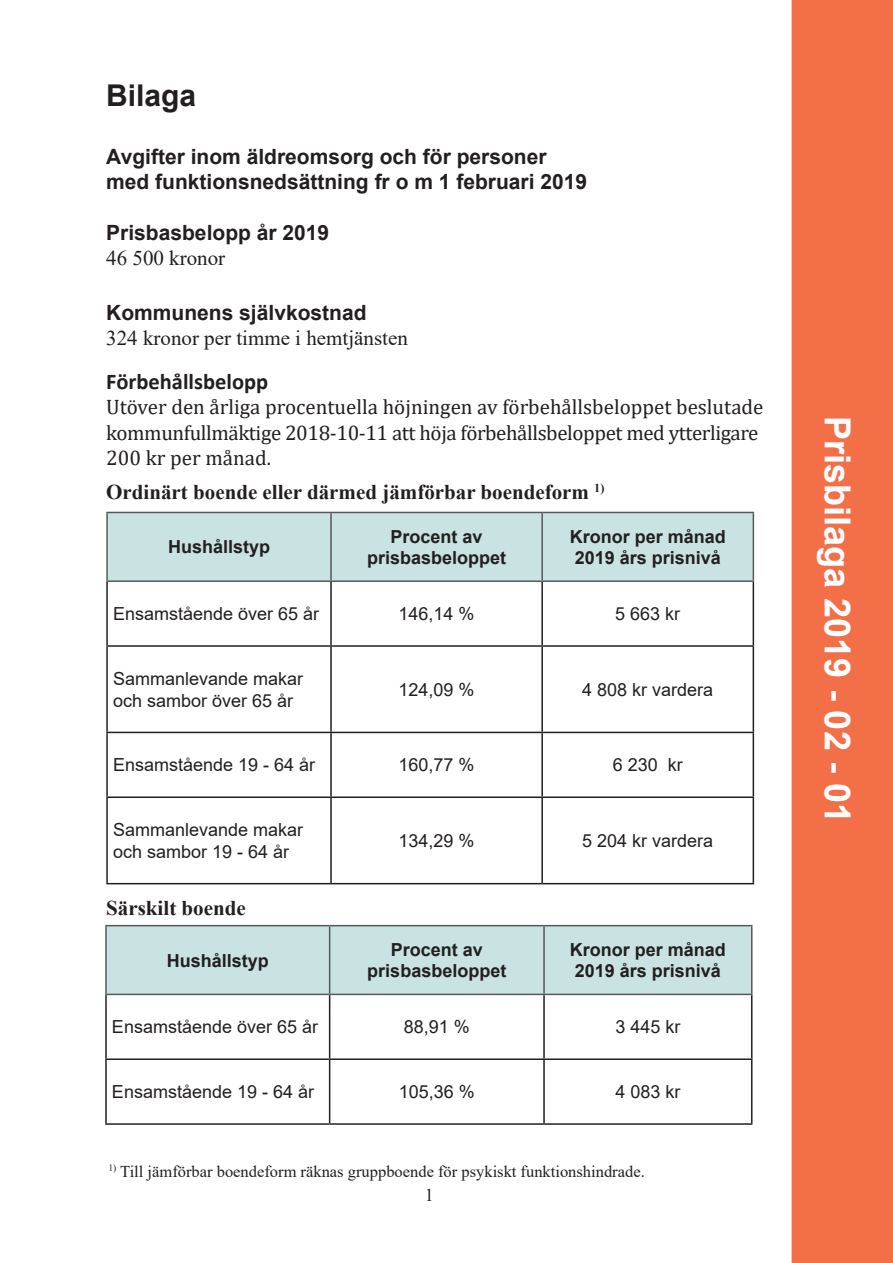
<style>
.page{position:relative;width:893px;height:1263px;background:#fff}
.page>*{position:absolute;margin:0;border:0;box-sizing:border-box;transform-origin:0 0}
.t1{font:700 36px "Arial";color:#fff}
.t2{font:700 30px "Arial";color:#231f20}
.t3{font:700 22.5px "Calibri";color:#231f20}
.t4{font:21px/25.2px "Cambria";letter-spacing:-.01em;color:#231f20}
.t5{font:700 21px/25.2px "Arial";color:#231f20}
.t6{font:700 21px "Times New Roman";color:#231f20}
.t7{font:21px "Times New Roman";color:#231f20}
.t8{font:18px/21.6px "Arial";color:#231f20}
.t9{font:700 18px/21.6px "Arial";color:#231f20;text-align:center}
.t10{font:18px "Times New Roman";color:#231f20}
.t11{font:16.5px "Times New Roman";color:#231f20}
</style>
<div class="page">
<div style="left:792px;top:0;width:101px;height:1263px;background:#f36f47"></div>
<div style="left:108px;top:513px;width:645px;height:67px;background:#c9e3e2"></div>
<hr style="left:106px;top:582px;width:2px;height:63px;background:#231f20">
<hr style="left:330px;top:582px;width:2px;height:63px;background:#231f20">
<hr style="left:541px;top:582px;width:2px;height:63px;background:#231f20">
<hr style="left:753px;top:582px;width:1px;height:63px;background:#231f20">
<hr style="left:106px;top:645px;width:225px;height:2px;background:#231f20">
<hr style="left:106px;top:647px;width:2px;height:85px;background:#231f20">
<hr style="left:331px;top:645px;width:211px;height:2px;background:#231f20">
<hr style="left:330px;top:647px;width:2px;height:85px;background:#231f20">
<hr style="left:542px;top:645px;width:212px;height:2px;background:#231f20">
<hr style="left:541px;top:647px;width:2px;height:85px;background:#231f20">
<hr style="left:753px;top:647px;width:1px;height:85px;background:#231f20">
<hr style="left:106px;top:732px;width:225px;height:1px;background:#231f20">
<hr style="left:106px;top:733px;width:2px;height:63px;background:#231f20">
<hr style="left:331px;top:732px;width:211px;height:1px;background:#231f20">
<hr style="left:330px;top:733px;width:2px;height:63px;background:#231f20">
<hr style="left:542px;top:732px;width:212px;height:1px;background:#231f20">
<hr style="left:541px;top:733px;width:2px;height:63px;background:#231f20">
<hr style="left:753px;top:733px;width:1px;height:63px;background:#231f20">
<hr style="left:106px;top:796px;width:225px;height:2px;background:#231f20">
<hr style="left:106px;top:798px;width:2px;height:85px;background:#231f20">
<hr style="left:331px;top:796px;width:211px;height:2px;background:#231f20">
<hr style="left:330px;top:798px;width:2px;height:85px;background:#231f20">
<hr style="left:542px;top:796px;width:212px;height:2px;background:#231f20">
<hr style="left:541px;top:798px;width:2px;height:85px;background:#231f20">
<hr style="left:753px;top:798px;width:1px;height:85px;background:#231f20">
<hr style="left:106px;top:883px;width:225px;height:1px;background:#231f20">
<hr style="left:331px;top:883px;width:211px;height:1px;background:#231f20">
<hr style="left:542px;top:883px;width:212px;height:1px;background:#231f20">
<hr style="left:106px;top:512px;width:225px;height:1px;background:#57585a">
<hr style="left:106px;top:513px;width:2px;height:67px;background:#57585a">
<hr style="left:331px;top:512px;width:211px;height:1px;background:#57585a">
<hr style="left:330px;top:513px;width:2px;height:67px;background:#57585a">
<hr style="left:542px;top:512px;width:212px;height:1px;background:#57585a">
<hr style="left:541px;top:513px;width:2px;height:67px;background:#57585a">
<hr style="left:753px;top:513px;width:1px;height:67px;background:#57585a">
<hr style="left:106px;top:580px;width:225px;height:2px;background:#57585a">
<hr style="left:331px;top:580px;width:211px;height:2px;background:#57585a">
<hr style="left:542px;top:580px;width:212px;height:2px;background:#57585a">
<div style="left:107px;top:926px;width:644px;height:68px;background:#c9e3e2"></div>
<hr style="left:105px;top:995px;width:2px;height:63px;background:#231f20">
<hr style="left:329px;top:995px;width:1px;height:63px;background:#231f20">
<hr style="left:543px;top:995px;width:2px;height:63px;background:#231f20">
<hr style="left:751px;top:995px;width:1px;height:63px;background:#231f20">
<hr style="left:105px;top:1058px;width:225px;height:2px;background:#231f20">
<hr style="left:105px;top:1060px;width:2px;height:63px;background:#231f20">
<hr style="left:330px;top:1058px;width:214px;height:2px;background:#231f20">
<hr style="left:329px;top:1060px;width:1px;height:63px;background:#231f20">
<hr style="left:544px;top:1058px;width:208px;height:2px;background:#231f20">
<hr style="left:543px;top:1060px;width:2px;height:63px;background:#231f20">
<hr style="left:751px;top:1060px;width:1px;height:63px;background:#231f20">
<hr style="left:105px;top:1123px;width:225px;height:2px;background:#231f20">
<hr style="left:330px;top:1123px;width:214px;height:2px;background:#231f20">
<hr style="left:544px;top:1123px;width:208px;height:2px;background:#231f20">
<hr style="left:105px;top:925px;width:225px;height:1px;background:#57585a">
<hr style="left:105px;top:926px;width:2px;height:68px;background:#57585a">
<hr style="left:330px;top:925px;width:214px;height:1px;background:#57585a">
<hr style="left:329px;top:926px;width:1px;height:68px;background:#57585a">
<hr style="left:544px;top:925px;width:208px;height:1px;background:#57585a">
<hr style="left:543px;top:926px;width:2px;height:68px;background:#57585a">
<hr style="left:751px;top:926px;width:1px;height:68px;background:#57585a">
<hr style="left:105px;top:994px;width:225px;height:1px;background:#57585a">
<hr style="left:330px;top:994px;width:214px;height:1px;background:#57585a">
<hr style="left:544px;top:994px;width:208px;height:1px;background:#57585a">
<p class="t2" style="left:106px;top:75px;width:92px">Bilaga</p>
<p class="t5" style="left:106px;top:144px;width:482px">Avgifter inom äldreomsorg och för personer med funktionsnedsättning fr o m 1 februari 2019</p>
<p class="t5" style="left:106px;top:220px;width:224px">Prisbasbelopp år 2019</p>
<p class="t7" style="left:106px;top:243px;width:120px">46 500 kronor</p>
<p class="t5" style="left:106px;top:300px;width:262px">Kommunens självkostnad</p>
<p class="t7" style="left:106px;top:323px;width:303px">324 kronor per timme i hemtjänsten</p>
<p class="t3" style="left:106px;top:366px;width:163px">Förbehållsbelopp</p>
<p class="t4" style="left:106px;top:395px;width:659px">Utöver den årliga procentuella höjningen av förbehållsbeloppet beslutade kommunfullmäktige 2018-10-11 att höja förbehållsbeloppet med ytterligare<br>200 kr per månad.</p>
<p class="t6" style="left:106px;top:476px;width:500px">Ordinärt boende eller därmed jämförbar boendeform <sup>1)</sup></p>
<p class="t9" style="left:168px;top:536px;width:104px">Hushållstyp</p>
<p class="t9" style="left:367px;top:526px;width:141px">Procent av prisbasbeloppet</p>
<p class="t9" style="left:570px;top:526px;width:158px;text-align:left">Kronor per månad<br>2019 års prisnivå</p>
<p class="t8" style="left:113px;top:603px;width:208px">Ensamstående över 65 år</p>
<p class="t8" style="left:399px;top:603px;width:78px">146,14 %</p>
<p class="t8" style="left:615px;top:603px;width:67px">5 663 kr</p>
<p class="t8" style="left:113px;top:668px;width:192px">Sammanlevande makar och sambor över 65 år</p>
<p class="t8" style="left:399px;top:678px;width:78px">124,09 %</p>
<p class="t8" style="left:582px;top:678px;width:133px">4 808 kr vardera</p>
<p class="t8" style="left:113px;top:754px;width:204px">Ensamstående 19 - 64 år</p>
<p class="t8" style="left:399px;top:754px;width:78px">160,77 %</p>
<p class="t8" style="left:613px;top:754px;width:72px">6 230 kr</p>
<p class="t8" style="left:113px;top:819px;width:192px">Sammanlevande makar och sambor 19 - 64 år</p>
<p class="t8" style="left:399px;top:830px;width:78px">134,29 %</p>
<p class="t8" style="left:582px;top:830px;width:133px">5 204 kr vardera</p>
<p class="t6" style="left:106px;top:893px;width:141px">Särskilt boende</p>
<p class="t9" style="left:167px;top:950px;width:104px">Hushållstyp</p>
<p class="t9" style="left:367px;top:939px;width:141px">Procent av prisbasbeloppet</p>
<p class="t9" style="left:570px;top:939px;width:158px;text-align:left">Kronor per månad<br>2019 års prisnivå</p>
<p class="t8" style="left:112px;top:1016px;width:208px">Ensamstående över 65 år</p>
<p class="t8" style="left:404px;top:1016px;width:68px">88,91 %</p>
<p class="t8" style="left:615px;top:1016px;width:67px">3 445 kr</p>
<p class="t8" style="left:112px;top:1081px;width:204px">Ensamstående 19 - 64 år</p>
<p class="t8" style="left:399px;top:1081px;width:78px">105,36 %</p>
<p class="t8" style="left:615px;top:1081px;width:67px">4 083 kr</p>
<p class="t11" style="left:108px;top:1159px;width:538px"><sup>1)</sup> Till jämförbar boendeform räknas gruppboende för psykiskt funktionshindrade.</p>
<p class="t10" style="left:425px;top:1182px;width:10px">1</p>
<h1 class="t1" style="left:863px;top:416px;width:408px;rotate:90deg">Prisbilaga 2019 - 02 - 01</h1>
</div>
